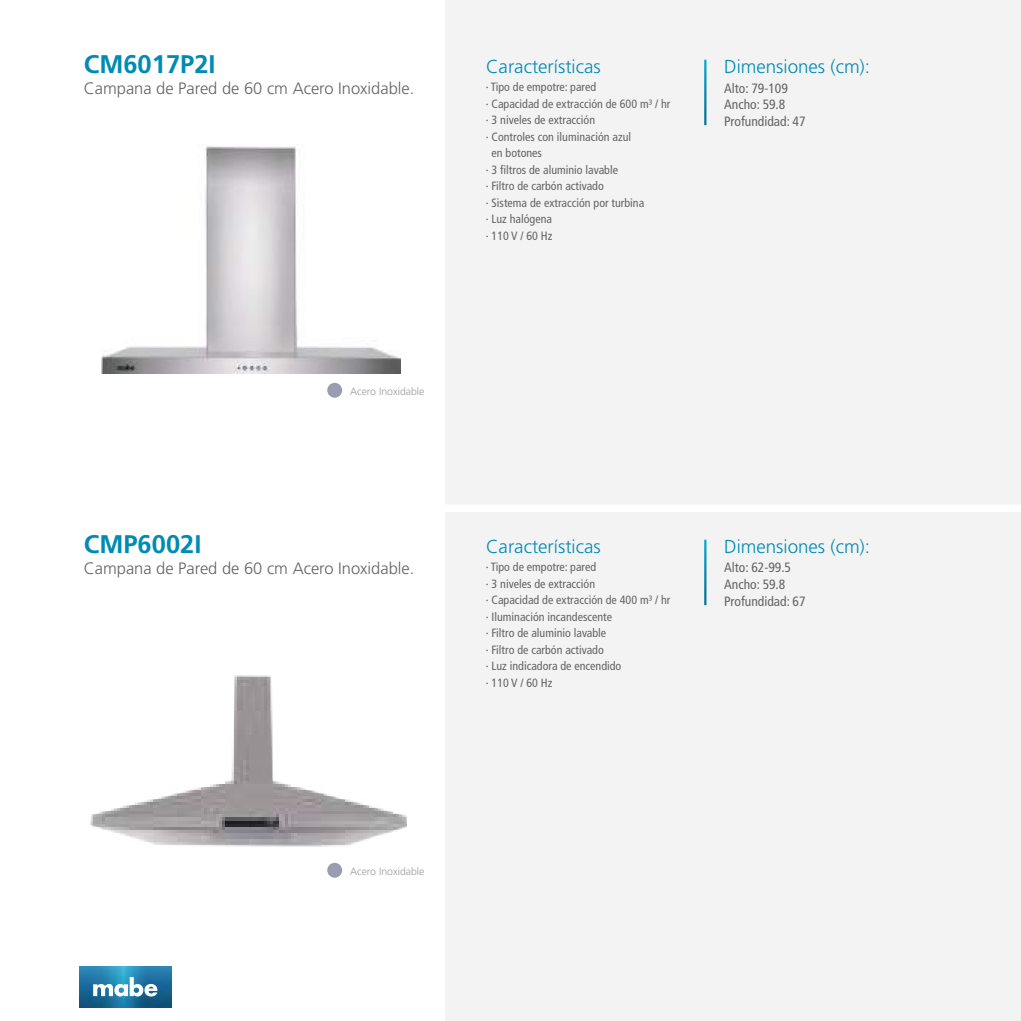
<style>
.page{position:relative;width:1021px;height:1021px;background:#fff}
.page>*{position:absolute;margin:0;border:0;box-sizing:border-box;transform-origin:0 0}
.t1{font:700 25.5px "Frutiger";color:#008bb5}
.t2{font:300 18.75px "Frutiger LT Std";color:#008bb5}
.t3{font:300 16.5px "Frutiger";color:#656365}
.t4{font:condensed 13.5px/16.5px "Frutiger LT Std";color:#656365}
.t5{font:condensed 12px/16.5px "Frutiger LT Std";color:#656365}
.t6{font:300 10.5px "Frutiger LT Std";color:#9c9b9e}
</style>
<div class="page">
<div style="left:444px;top:0;width:576px;height:1020px;background:#f4f3f3"></div>
<div style="left:431px;top:504px;width:589px;height:8px;background:#fff"></div>
<img style="left:79px;top:966px;width:92px;height:41px">
<svg style="left:93px;top:977px;width:64px;height:19px"></svg>
<hr style="left:704px;top:60px;width:2px;height:65px;background:#fff">
<hr style="left:704px;top:539px;width:2px;height:66px;background:#fff">
<div style="left:327px;top:383px;width:15px;height:15px;background:#9b9bb1;border-radius:50%"></div>
<div style="left:327px;top:862px;width:15px;height:15px;background:#9b9bb1;border-radius:50%"></div>
<img style="left:102px;top:146px;width:298px;height:228px">
<img style="left:90px;top:675px;width:316px;height:172px">
<h1 class="t1" style="left:84px;top:49px;width:133px">CM6017P2I</h1>
<h3 class="t3" style="left:84px;top:78px;width:332px">Campana de Pared de 60 cm Acero Inoxidable.</h3>
<h2 class="t2" style="left:486px;top:56px;width:116px">Características</h2>
<p class="t5" style="left:486px;top:79px;width:112px">· Tipo de empotre: pared</p>
<p class="t5" style="left:486px;top:95px;width:186px">· Capacidad de extracción de 600 m³ / hr</p>
<p class="t5" style="left:486px;top:112px;width:111px">· 3 niveles de extracción</p>
<p class="t5" style="left:486px;top:128px;width:147px">· Controles con iluminación azul</p>
<p class="t5" style="left:491px;top:145px;width:52px">en botones</p>
<p class="t5" style="left:486px;top:161px;width:134px">· 3 filtros de aluminio lavable</p>
<p class="t5" style="left:486px;top:178px;width:119px">· Filtro de carbón activado</p>
<p class="t5" style="left:486px;top:194px;width:160px">· Sistema de extracción por turbina</p>
<p class="t5" style="left:486px;top:211px;width:68px">· Luz halógena</p>
<p class="t5" style="left:486px;top:227px;width:68px">· 110 V / 60 Hz</p>
<h2 class="t2" style="left:724px;top:56px;width:147px">Dimensiones (cm):</h2>
<p class="t4" style="left:724px;top:80px;width:83px">Alto: 79-109<br>Ancho: 59.8<br>Profundidad: 47</p>
<p class="t6" style="left:350px;top:385px;width:76px">Acero Inoxidable</p>
<h1 class="t1" style="left:84px;top:529px;width:119px">CMP6002I</h1>
<h3 class="t3" style="left:84px;top:558px;width:332px">Campana de Pared de 60 cm Acero Inoxidable.</h3>
<h2 class="t2" style="left:486px;top:536px;width:116px">Características</h2>
<p class="t5" style="left:486px;top:559px;width:186px">· Tipo de empotre: pared<br>· 3 niveles de extracción<br>· Capacidad de extracción de 400 m³ / hr · Iluminación incandescente<br>· Filtro de aluminio lavable<br>· Filtro de carbón activado<br>· Luz indicadora de encendido<br>· 110 V / 60 Hz</p>
<h2 class="t2" style="left:724px;top:536px;width:147px">Dimensiones (cm):</h2>
<p class="t4" style="left:724px;top:559px;width:83px">Alto: 62-99.5<br>Ancho: 59.8<br>Profundidad: 67</p>
<p class="t6" style="left:350px;top:865px;width:76px">Acero Inoxidable</p>
</div>
